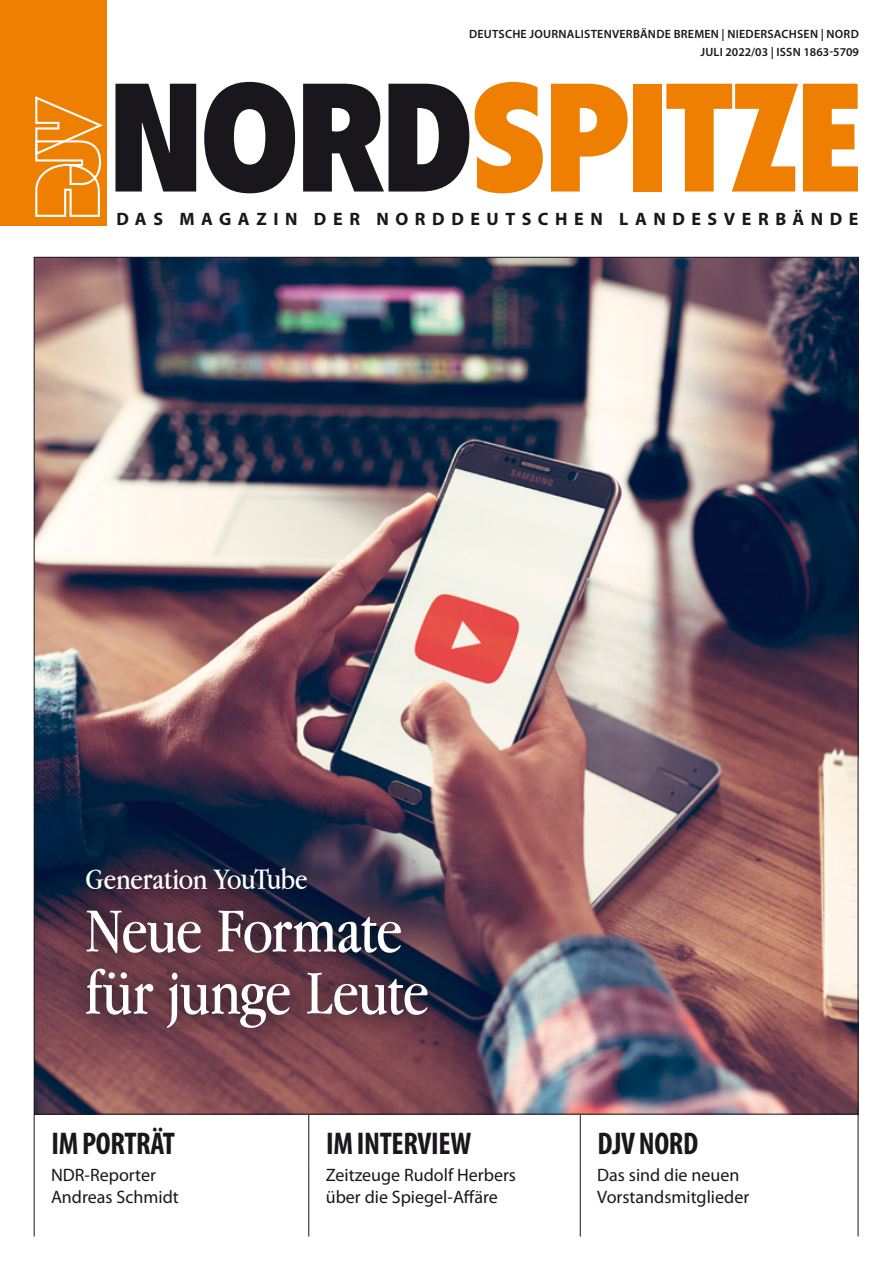
<style>
.page{position:relative;width:893px;height:1263px;background:#fff}
.page>*{position:absolute;margin:0;border:0;box-sizing:border-box;transform-origin:0 0}
.t1{font:64.8px/62.1px "Apple Garamond";letter-spacing:-.015em;color:#fff}
.t2{font:700 condensed 31.5px "Myriad Pro";letter-spacing:-.01em;color:#1a171c}
.t3{font:31.05px "Apple Garamond";letter-spacing:-.015em;color:#fff}
.t4{font:18px/21.6px "Myriad Pro";color:#1a171c}
.t5{font:700 18px "Myriad Pro";letter-spacing:.365em;color:#1a171c}
.t6{font:600 12px/18px "Myriad Pro";letter-spacing:.02em;color:#1a171c;text-align:right}
</style>
<div class="page">
<hr style="left:308px;top:1093px;width:1px;height:75px;background:#1a171c">
<hr style="left:580px;top:1093px;width:1px;height:75px;background:#1a171c">
<hr style="left:308px;top:1168px;width:1px;height:68px;background:#1a171c">
<hr style="left:580px;top:1168px;width:1px;height:68px;background:#1a171c">
<img style="left:36px;top:259px;width:820px;height:853px">
<hr style="left:858px;top:1114px;width:1px;height:122px;background:#1a171c">
<hr style="left:34px;top:1114px;width:1px;height:122px;background:#1a171c">
<div style="left:0;top:0;width:106px;height:225px;background:#ee7f00"></div>
<svg style="left:35px;top:96px;width:68px;height:121px"></svg>
<svg style="left:115px;top:84px;width:81px;height:108px"></svg>
<svg style="left:204px;top:82px;width:91px;height:111px"></svg>
<svg style="left:303px;top:84px;width:166px;height:108px"></svg>
<svg style="left:475px;top:82px;width:68px;height:111px"></svg>
<svg style="left:551px;top:84px;width:77px;height:108px"></svg>
<div style="left:633px;top:84px;width:29px;height:108px;background:#ee7f00"></div>
<svg style="left:666px;top:84px;width:192px;height:108px"></svg>
<svg style="left:64px;top:847px;width:385px;height:204px;background:#4d3243"></svg>
<p class="t6" style="left:469px;top:25px;width:391px">DEUTSCHE JOURNALISTENVERBÄNDE BREMEN | NIEDERSACHSEN | NORD<br>JULI 2022/03 | ISSN 1863-5709</p>
<p class="t5" style="left:116px;top:207px;width:744px">DAS MAGAZIN DER NORDDEUTSCHEN LANDESVERBÄNDE</p>
<h1 class="t1" style="left:85px;top:849px;width:345px">für junge Leute</h1>
<h3 class="t3" style="left:85px;top:861px;width:224px">Generation YouTube</h3>
<h1 class="t1" style="left:85px;top:898px;width:345px">Neue Formate für junge Leute</h1>
<h2 class="t2" style="left:51px;top:1124px;width:125px">IM PORTRÄT</h2>
<h2 class="t2" style="left:326px;top:1124px;width:147px">IM INTERVIEW</h2>
<h2 class="t2" style="left:598px;top:1124px;width:102px">DJV NORD</h2>
<p class="t4" style="left:51px;top:1164px;width:129px">NDR-Reporter<br>Andreas Schmidt</p>
<p class="t4" style="left:326px;top:1164px;width:192px">Zeitzeuge Rudolf Herbers über die Spiegel-Affäre</p>
<p class="t4" style="left:597px;top:1164px;width:153px">Das sind die neuen<br>Vorstandsmitglieder</p>
</div>
